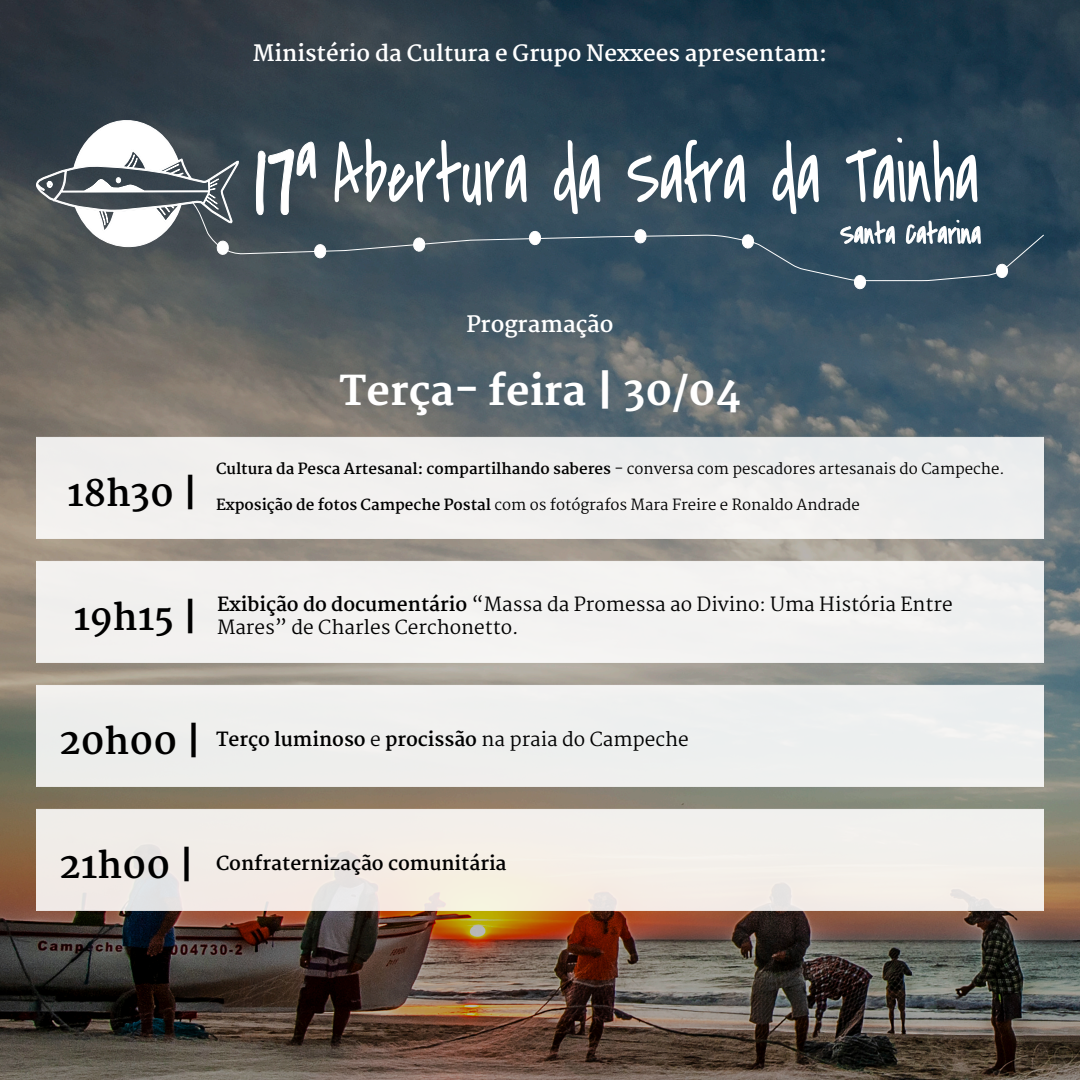
<style>
.page{position:relative;width:1080px;height:1080px;background:#fff}
.page>*{position:absolute;margin:0;border:0;box-sizing:border-box;transform-origin:0 0}
.t1{font:800 40px "Martel";color:#fff}
.t2{font:700 36px "Martel";color:#000}
.t3{font:700 22px "Martel";color:#fff}
.t4{font:19px "Martel";color:#000}
.t5{font:700 19px "Martel";color:#000}
.t6{font:700 15px "Martel";color:#000}
.t7{font:15px "Martel";color:#000}
.s1{font-weight:400}
.s2{font-weight:700}
</style>
<div class="page">
<img style="left:0;top:0;width:1080px;height:1080px">
<div style="left:36px;top:437px;width:1008px;height:102px;background:#f1f0ef"></div>
<div style="left:36px;top:561px;width:1008px;height:102px;background:#f3f2f1"></div>
<div style="left:36px;top:685px;width:1008px;height:102px;background:#eeefef"></div>
<div style="left:36px;top:809px;width:1008px;height:102px;background:#f2eee9;border:1px solid #fff"></div>
<svg style="left:255px;top:141px;width:62px;height:2px"></svg>
<svg style="left:905px;top:281px;width:76px;height:2px"></svg>
<svg style="left:335px;top:139px;width:192px;height:4px"></svg>
<svg style="left:554px;top:140px;width:46px;height:3px"></svg>
<svg style="left:628px;top:140px;width:117px;height:3px"></svg>
<svg style="left:772px;top:140px;width:47px;height:3px"></svg>
<svg style="left:846px;top:138px;width:131px;height:5px"></svg>
<svg style="left:839px;top:281px;width:57px;height:10px"></svg>
<svg style="left:35px;top:117px;width:205px;height:140px"></svg>
<svg style="left:144px;top:143px;width:901px;height:138px;background:#536672"></svg>
<p class="t3" style="left:253px;top:40px;width:576px">Ministério da Cultura e Grupo Nexxees apresentam:</p>
<p class="t3" style="left:466px;top:312px;width:149px">Programação</p>
<p class="t2" style="left:67px;top:472px;width:133px">18h30 |</p>
<p class="t1" style="left:339px;top:368px;width:403px">Terça- feira | 30/04</p>
<p class="t6" style="left:216px;top:460px;width:790px">Cultura da Pesca Artesanal: compartilhando saberes <span class="s1">- conversa com pescadores artesanais do Campeche.</span></p>
<p class="t7" style="left:216px;top:496px;width:645px"><span class="s2">Exposição de fotos Campeche Postal</span> com os fotógrafos Mara Freire e Ronaldo Andrade</p>
<p class="t2" style="left:73px;top:596px;width:127px">19h15 |</p>
<p class="t4" style="left:217px;top:594px;width:737px"><span class="s2">Exibição do documentário</span> “Massa da Promessa ao Divino: Uma História Entre</p>
<p class="t4" style="left:217px;top:617px;width:303px">Mares” de Charles Cerchonetto.</p>
<p class="t2" style="left:59px;top:720px;width:145px">20h00 |</p>
<p class="t5" style="left:216px;top:729px;width:474px">Terço luminoso <span class="s1">e</span> procissão <span class="s1">na praia do Campeche</span></p>
<p class="t2" style="left:59px;top:844px;width:138px">21h00 |</p>
<p class="t5" style="left:216px;top:853px;width:292px">Confraternização comunitária</p>
</div>
